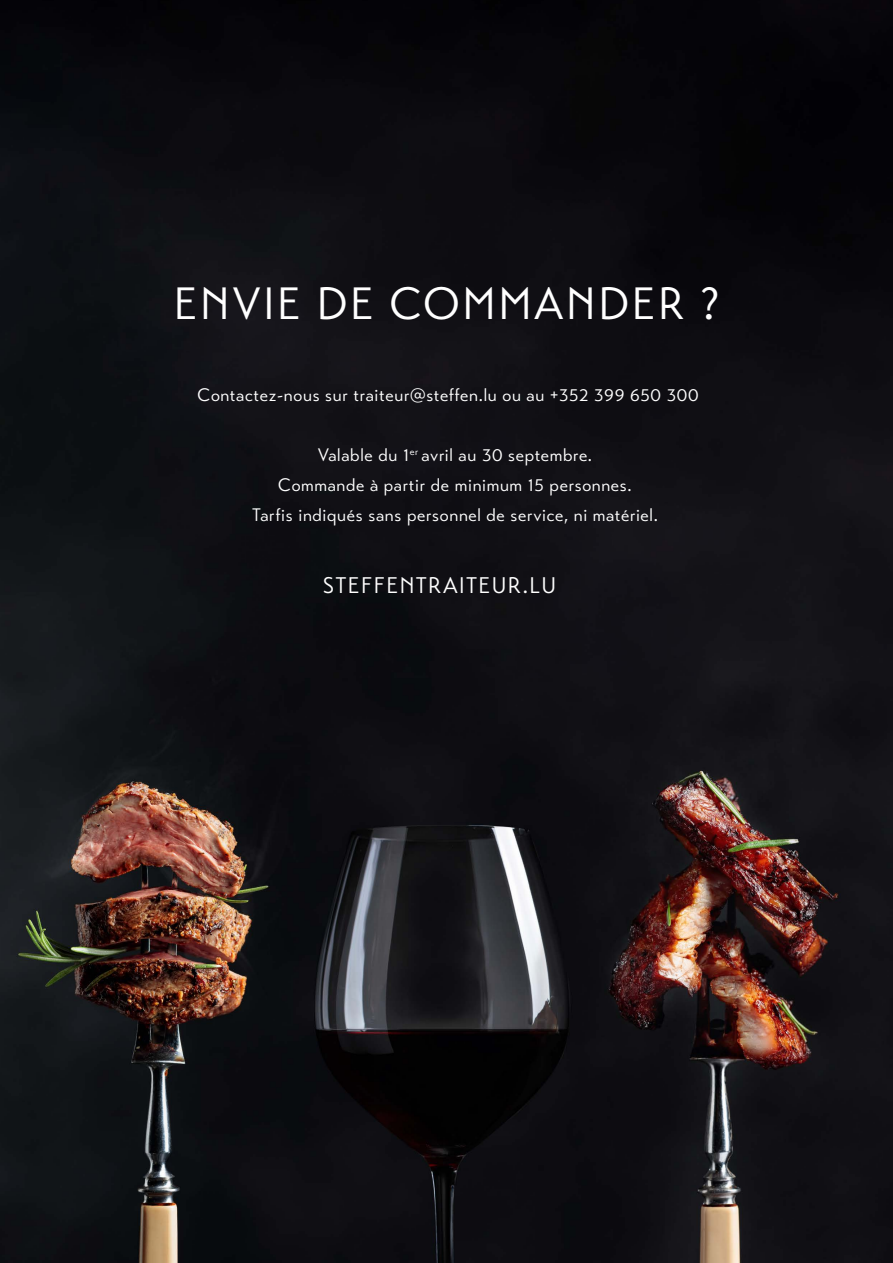
<style>
.page{position:relative;width:893px;height:1263px;background:#fff}
.page>*{position:absolute;margin:0;border:0;box-sizing:border-box;transform-origin:0 0}
.t1{font:45px "Transat Standard";letter-spacing:.06em;color:#fff}
.t2{font:22.5px "Transat Standard";letter-spacing:.06em;color:#fff}
.t3{font:18px "Transat Standard";letter-spacing:.04em;color:#fff}
</style>
<div class="page">
<img style="left:0;top:0;width:893px;height:1263px">
<p class="t1" style="left:174px;top:277px;width:547px">ENVIE DE COMMANDER ?</p>
<p class="t3" style="left:198px;top:384px;width:502px">Contactez-nous sur traiteur@steffen.lu ou au +352 399 650 300</p>
<p class="t3" style="left:318px;top:444px;width:276px">Valable du 1<sup>er</sup> avril au 30 septembre.</p>
<p class="t3" style="left:278px;top:474px;width:355px">Commande à partir de minimum 15 personnes.</p>
<p class="t3" style="left:252px;top:504px;width:407px">Tarfis indiqués sans personnel de service, ni matériel.</p>
<p class="t2" style="left:323px;top:572px;width:235px">STEFFENTRAITEUR.LU</p>
</div>
